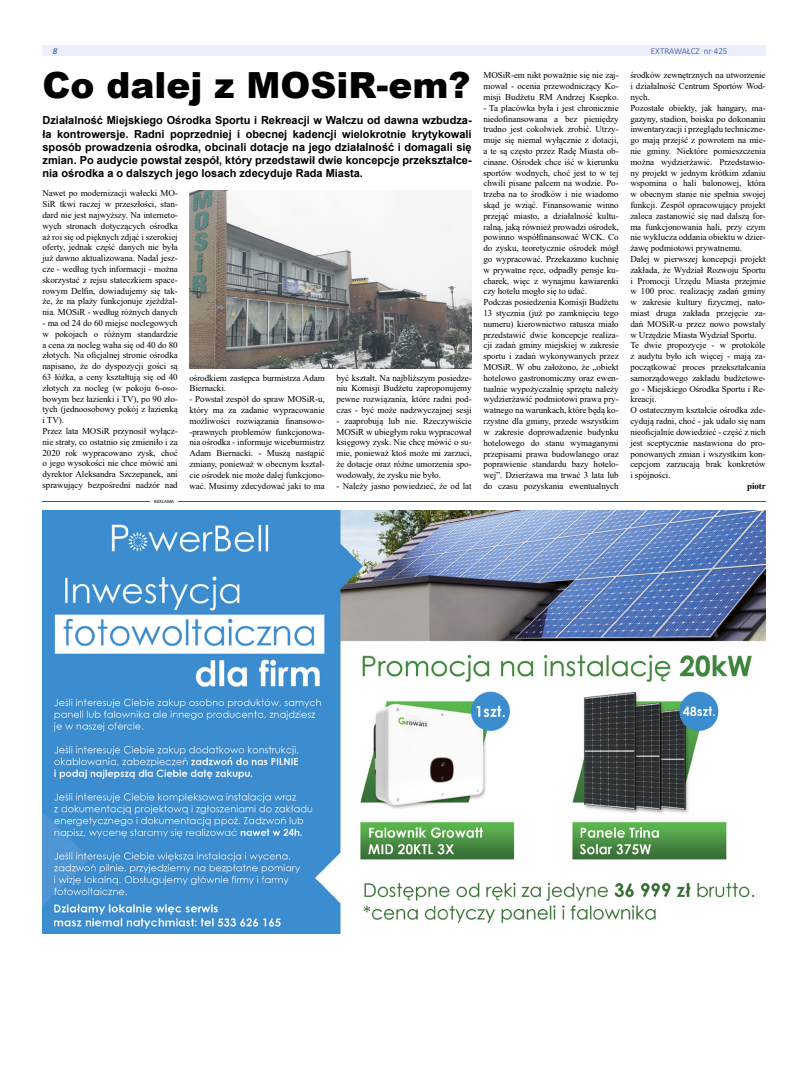
<style>
.page{position:relative;width:794px;height:1092px;background:#fff}
.page>*{position:absolute;margin:0;border:0;box-sizing:border-box;transform-origin:0 0}
.t1{font:900 36px "Arial";color:#000}
.t2{font:700 11px/13.2px "Arial";color:#000;text-align:justify}
.t3{font:9px/10.8px "Times New Roman";letter-spacing:-.01em;color:#000;text-align:justify}
.t4{font:9px "Calibri";color:#5570b6}
.t5{font:700 9px "Times New Roman";letter-spacing:-.01em;color:#000}
.t6{font:italic 700 9px "Calibri";color:#5b72b9}
.t7{font:5px "Calibri";color:#000}
</style>
<div class="page">
<div style="left:43px;top:45px;width:722px;height:11px;background:#ebeff9"></div>
<img style="left:43px;top:510px;width:722px;height:423px">
<hr style="left:43px;top:501px;width:722px;height:1px;background:#9e2e2d">
<hr style="left:151px;top:499px;width:27px;height:4px;background:#fff">
<img style="left:189px;top:190px;width:283px;height:179px">
<p class="t6" style="left:53px;top:44px;width:6px">8</p>
<p class="t4" style="left:651px;top:44px;width:78px">EXTRAWAŁCZ nr 425</p>
<h1 class="t1" style="left:43px;top:59px;width:429px">Co dalej z MOSiR-em?</h1>
<p class="t2" style="left:43px;top:114px;width:431px">Działalność Miejskiego Ośrodka Sportu i Rekreacji w Wałczu od dawna wzbudza&shy;ła kontrowersje. Radni poprzedniej i obecnej kadencji wielokrotnie krytykowali sposób prowadzenia ośrodka, obcinali dotacje na jego działalność i domagali się zmian. Po audycie powstał zespół, który przedstawił dwie koncepcje przekształce&shy;nia ośrodka a o dalszych jego losach zdecyduje Rada Miasta.</p>
<p class="t3" style="left:43px;top:187px;width:137px">Nawet po modernizacji wałecki MO-SiR tkwi raczej w przeszłości, stan&shy;dard nie jest najwyższy. Na interneto&shy;wych stronach dotyczących ośrodka aż roi się od pięknych zdjąć i szerokiej oferty, jednak część danych nie była już dawno aktualizowana. Nadal jesz&shy;cze - według tych informacji - można skorzystać z rejsu stateczkiem space&shy;rowym Delfin, dowiadujemy się tak&shy;że, że na plaży funkcjonuje zjeżdżal&shy;nia. MOSiR - według różnych danych</p>
<p class="t3" style="left:43px;top:317px;width:137px;text-align:left">- ma od 24 do 60 miejsc noclegowych w pokojach o różnym standardzie a cena za nocleg waha się od 40 do 80 złotych. Na oficjalnej stronie ośrodka napisano, że do dyspozycji gości są 63 łóżka, a ceny kształtują się od 40 złotych za nocleg (w pokoju 6-oso&shy;bowym bez łazienki i TV), po 90 zło&shy;tych (jednoosobowy pokój z łazienką i TV).<br>Przez lata MOSiR przynosił wyłącz&shy;nie straty, co ostatnio się zmieniło i za 2020 rok wypracowano zysk, choć o jego wysokości nie chce mówić ani dyrektor Aleksandra Szczepanek, ani sprawujący bezpośredni nadzór nad</p>
<p class="t3" style="left:336px;top:372px;width:137px">być kształt. Na najbliższym posiedze&shy;niu Komisji Budżetu zaproponujemy pewne rozwiązania, które radni pod&shy;czas - być może nadzwyczajnej sesji</p>
<p class="t3" style="left:336px;top:415px;width:137px">- zaaprobują lub nie. Rzeczywiście MOSiR w ubiegłym roku wypracował księgowy zysk. Nie chcę mówić o su&shy;mie, ponieważ ktoś może mi zarzuci, że dotacje oraz różne umorzenia spo&shy;wodowały, że zysku nie było.</p>
<p class="t3" style="left:336px;top:480px;width:137px">- Należy jasno powiedzieć, że od lat</p>
<p class="t3" style="left:189px;top:372px;width:137px">ośrodkiem zastępca burmistrza Adam<br>Biernacki.</p>
<p class="t3" style="left:189px;top:393px;width:137px">- Powstał zespół do spraw MOSiR-u, który ma za zadanie wypracowanie możliwości rozwiązania finansowo--prawnych problemów funkcjonowa&shy;nia ośrodka - informuje wiceburmistrz Adam Biernacki. - Muszą nastąpić zmiany, ponieważ w obecnym kształ&shy;cie ośrodek nie może dalej funkcjono&shy;wać. Musimy zdecydować jaki to ma</p>
<p class="t7" style="left:154px;top:497px;width:21px">REKLAMA</p>
<p class="t3" style="left:483px;top:70px;width:137px">MOSiR-em nikt poważnie się nie zaj&shy;mował - ocenia przewodniczący Ko&shy;misji Budżetu RM Andrzej Ksepko.</p>
<p class="t3" style="left:483px;top:102px;width:137px;text-align:left">- Ta placówka była i jest chronicznie niedofinansowana a bez pieniędzy trudno jest cokolwiek zrobić. Utrzy&shy;muje się niemal wyłącznie z dotacji, a te są często przez Radę Miasta ob&shy;cinane. Ośrodek chce iść w kierunku sportów wodnych, choć jest to w tej chwili pisane palcem na wodzie. Po&shy;trzeba na to środków i nie wiadomo skąd je wziąć. Finansowanie winno przejąć miasto, a działalność kultu&shy;ralną, jaką również prowadzi ośrodek, powinno współfinansować WCK. Co do zysku, teoretycznie ośrodek mógł go wypracować. Przekazano kuchnię w prywatne ręce, odpadły pensje ku&shy;charek, więc z wynajmu kawiarenki czy hotelu mogło się to udać.<br>Podczas posiedzenia Komisji Budżetu 13 stycznia (już po zamknięciu tego numeru) kierownictwo ratusza miało przedstawić dwie koncepcje realiza&shy;cji zadań gminy miejskiej w zakresie sportu i zadań wykonywanych przez MOSiR. W obu założono, że „obiekt hotelowo gastronomiczny oraz ewen&shy;tualnie wypożyczalnię sprzętu należy wydzierżawić podmiotowi prawa pry&shy;watnego na warunkach, które będą ko&shy;rzystne dla gminy, przede wszystkim w zakresie doprowadzenie budynku hotelowego do stanu wymaganymi przepisami prawa budowlanego oraz poprawienie standardu bazy hotelo&shy;wej”. Dzierżawa ma trwać 3 lata lub do czasu pozyskania ewentualnych</p>
<p class="t3" style="left:630px;top:70px;width:137px;text-align:left">środków zewnętrznych na utworzenie i działalność Centrum Sportów Wod&shy;nych.<br>Pozostałe obiekty, jak hangary, ma&shy;gazyny, stadion, boiska po dokonaniu inwentaryzacji i przeglądu techniczne&shy;go mają przejść z powrotem na mie&shy;nie gminy. Niektóre pomieszczenia można wydzierżawić. Przedstawio&shy;ny projekt w jednym krótkim zdaniu wspomina o hali balonowej, która w obecnym stanie nie spełnia swojej funkcji. Zespół opracowujący projekt zaleca zastanowić się nad dalszą for&shy;ma funkcjonowania hali, przy czym nie wyklucza oddania obiektu w dzier&shy;żawę podmiotowi prywatnemu.<br>Dalej w pierwszej koncepcji projekt zakłada, że Wydział Rozwoju Sportu i Promocji Urzędu Miasta przejmie w 100 proc. realizację zadań gminy w zakresie kultury fizycznej, nato&shy;miast druga zakłada przejęcie za&shy;dań MOSiR-u przez nowo powstały w Urzędzie Miasta Wydział Sportu.<br>Te dwie propozycje - w protokóle z audytu było ich więcej - mają za&shy;początkować proces przekształcania samorządowego zakładu budżetowe&shy;go - Miejskiego Ośrodka Sportu i Re&shy;kreacji.<br>O ostatecznym kształcie ośrodka zde&shy;cydują radni, choć - jak udało się nam nieoficjalnie dowiedzieć - część z nich jest sceptycznie nastawiona do pro&shy;ponowanych zmian i wszystkim kon&shy;cepcjom zarzucają brak konkretów i spójności.</p>
<p class="t5" style="left:747px;top:479px;width:20px">piotr</p>
</div>
